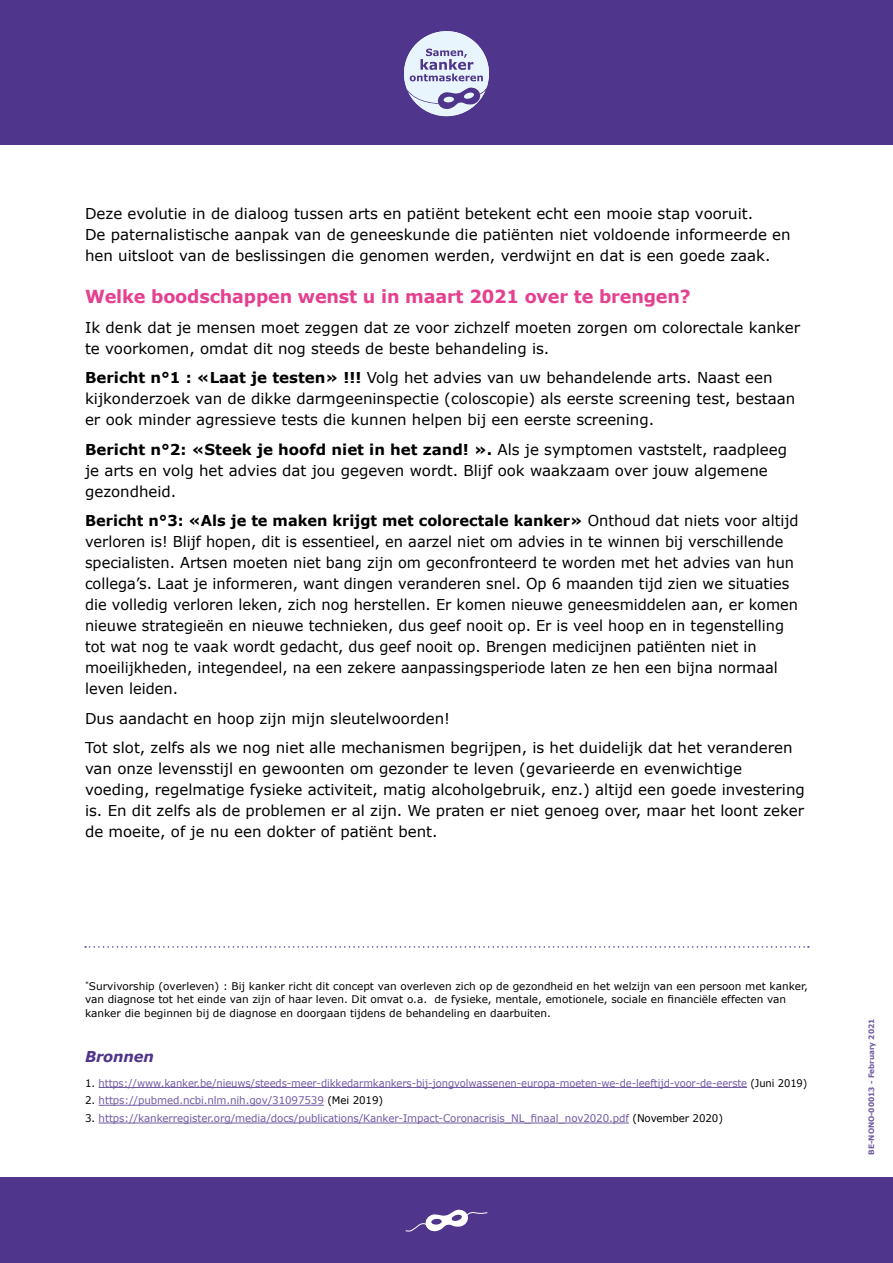
<style>
.page{position:relative;width:893px;height:1263px;background:#fff}
.page>*{position:absolute;margin:0;border:0;box-sizing:border-box;transform-origin:0 0}
.t1{font:700 18px "Verdana";letter-spacing:-.01em;color:#e44190}
.t2{font:15px/21px "Verdana";color:#000}
.t3{font:italic 700 15px "Verdana";letter-spacing:-.01em;color:#4f358b}
.t4{font:10.5px/13.5px "Verdana";color:#000}
.t5{font:10.5px "Verdana";letter-spacing:-.01em;color:#735ba3}
.t6{font:10.5px "Verdana";letter-spacing:-.01em;color:#735ba3;scale:.95 1}
.t7{font:700 7.5px "Verdana";letter-spacing:-.01em;color:#735ba3}
.s1{font-weight:700}
.s2{color:#000}
</style>
<div class="page">
<div style="left:0;top:0;width:893px;height:145px;background:#4f358b"></div>
<hr style="left:99px;top:1087px;width:648px;height:1px;background:#735ba3">
<hr style="left:99px;top:1105px;width:225px;height:1px;background:#735ba3">
<hr style="left:99px;top:1123px;width:530px;height:1px;background:#735ba3">
<svg style="left:85px;top:946px;width:724px;height:2px"></svg>
<div style="left:0;top:1178px;width:893px;height:85px;background:#4f358b"></div>
<svg style="left:405px;top:1209px;width:83px;height:23px"></svg>
<svg style="left:404px;top:31px;width:85px;height:85px"></svg>
<p class="t2" style="left:85px;top:203px;width:707px">Deze evolutie in de dialoog tussen arts en patiënt betekent echt een mooie stap vooruit.<br>De paternalistische aanpak van de geneeskunde die patiënten niet voldoende informeerde en hen uitsloot van de beslissingen die genomen werden, verdwijnt en dat is een goede zaak.</p>
<p class="t1" style="left:85px;top:285px;width:607px">Welke boodschappen wenst u in maart 2021 over te brengen?</p>
<p class="t2" style="left:85px;top:317px;width:717px">Ik denk dat je mensen moet zeggen dat ze voor zichzelf moeten zorgen om colorectale kanker te voorkomen, omdat dit nog steeds de beste behandeling is.</p>
<p class="t2" style="left:85px;top:367px;width:712px"><span class="s1">Bericht n°1 : «Laat je testen» !!!</span> Volg het advies van uw behandelende arts. Naast een kijkonderzoek van de dikke darmgeeninspectie (coloscopie) als eerste screening test, bestaan er ook minder agressieve tests die kunnen helpen bij een eerste screening.</p>
<p class="t2" style="left:85px;top:439px;width:704px"><span class="s1">Bericht n°2: «Steek je hoofd niet in het zand! ».</span> Als je symptomen vaststelt, raadpleeg je arts en volg het advies dat jou gegeven wordt. Blijf ook waakzaam over jouw algemene gezondheid.</p>
<p class="t2" style="left:85px;top:510px;width:715px"><span class="s1">Bericht n°3: «Als je te maken krijgt met colorectale kanker»</span> Onthoud dat niets voor altijd verloren is! Blijf hopen, dit is essentieel, en aarzel niet om advies in te winnen bij verschillende specialisten. Artsen moeten niet bang zijn om geconfronteerd te worden met het advies van hun collega’s. Laat je informeren, want dingen veranderen snel. Op 6 maanden tijd zien we situaties die volledig verloren leken, zich nog herstellen. Er komen nieuwe geneesmiddelen aan, er komen nieuwe strategieën en nieuwe technieken, dus geef nooit op. Er is veel hoop en in tegenstelling tot wat nog te vaak wordt gedacht, dus geef nooit op. Brengen medicijnen patiënten niet in moeilijkheden, integendeel, na een zekere aanpassingsperiode laten ze hen een bijna normaal leven leiden.</p>
<p class="t2" style="left:85px;top:704px;width:709px;line-height:29.5px">Dus aandacht en hoop zijn mijn sleutelwoorden!<br>Tot slot, zelfs als we nog niet alle mechanismen begrijpen, is het duidelijk dat het veranderen</p>
<p class="t2" style="left:85px;top:758px;width:721px">van onze levensstijl en gewoonten om gezonder te leven (gevarieerde en evenwichtige voeding, regelmatige fysieke activiteit, matig alcoholgebruik, enz.) altijd een goede investering is. En dit zelfs als de problemen er al zijn. We praten er niet genoeg over, maar het loont zeker de moeite, of je nu een dokter of patiënt bent.</p>
<p class="t4" style="left:85px;top:979px;width:724px"><sup>*</sup>Survivorship (overleven) : Bij kanker richt dit concept van overleven zich op de gezondheid en het welzijn van een persoon met kanker, van diagnose tot het einde van zijn of haar leven. Dit omvat o.a. de fysieke, mentale, emotionele, sociale en financiële effecten van kanker die beginnen bij de diagnose en doorgaan tijdens de behandeling en daarbuiten.</p>
<p class="t3" style="left:85px;top:1047px;width:70px">Bronnen</p>
<p class="t6" style="left:85px;top:1076px;width:762px"><span class="s2">1.</span> https://www.kanker.be/nieuws/steeds-meer-dikkedarmkankers-bij-jongvolwassenen-europa-moeten-we-de-leeftijd-voor-de-eerste <span class="s2">(Juni 2019)</span></p>
<p class="t5" style="left:85px;top:1094px;width:300px"><span class="s2">2.</span> https://pubmed.ncbi.nlm.nih.gov/31097539 <span class="s2">(Mei 2019)</span></p>
<p class="t5" style="left:85px;top:1111px;width:639px"><span class="s2">3.</span> https://kankerregister.org/media/docs/publications/Kanker-Impact-Coronacrisis_NL_finaal_nov2020.pdf <span class="s2">(November 2020)</span></p>
<p class="t7" style="left:867px;top:1154px;width:137px;rotate:-90deg">BE-NONO-00013 - February 2021</p>
</div>
